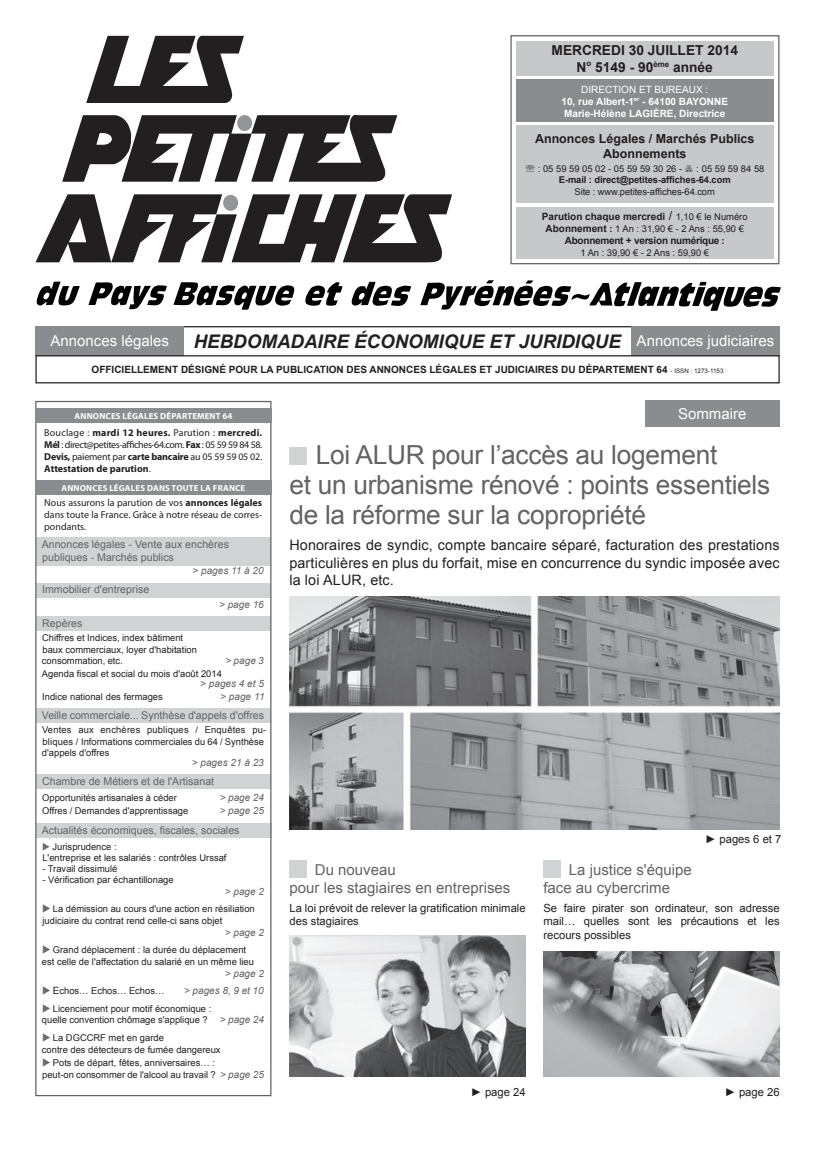
<style>
.page{position:relative;width:815px;height:1152px;background:#fff}
.page>*{position:absolute;margin:0;border:0;box-sizing:border-box;transform-origin:0 0}
.t1{font:26.25px/30px "Arial";letter-spacing:-.01em;color:#636366}
.t2{font:italic 700 18.75px "Arial";color:#231f20}
.t3{font:15px/18px "Arial";color:#636366}
.t4{font:15px "Arial";color:#fff}
.t5{font:14.38px/17.2px "Arial";letter-spacing:.01em;color:#231f20;text-align:justify}
.t6{font:700 13.75px/16.5px "Arial";color:#231f20;text-align:center}
.t7{font:700 12.5px/15px "Arial";color:#231f20;text-align:center}
.t8{font:11.25px/13.5px "Arial";color:#231f20}
.t9{font:10.62px/12.8px "Arial";color:#636366}
.t10{font:10px/12px "Myriad Pro";letter-spacing:-.015em;color:#231f20;text-align:justify}
.t11{font:700 10px "Arial";color:#231f20}
.t12{font:italic 10px "Arial";color:#636366}
.t13{font:700 10px/12px "Arial";color:#fff;text-align:center}
.t14{font:700 10px "Arial";letter-spacing:-.025em;color:#231f20}
.t15{font:9.38px/11.2px "Arial";color:#231f20}
.t16{font:700 9.38px "Arial";letter-spacing:-.01em;color:#231f20}
.t17{font:700 8.75px "Myriad Pro";letter-spacing:.02em;color:#fff}
.s1{font-weight:400}
.s2{font-weight:400;font-size:12.5px}
.s3{font-weight:400;font-size:9.38px}
.s4{font-weight:700;font-size:10px}
.s5{font-weight:700}
.s6{font-size:9.38px}
.s7{font-weight:400;font-style:normal;font-size:15px;color:#fff}
.s8{font-weight:400;font-size:6.25px}
.s9{color:#6c6d70}
.s10{font-size:10px}
.s11{font-style:italic;font-size:10px;color:#636366}
</style>
<div class="page">
<div style="left:36px;top:824px;width:235px;height:14px;background:#d1d2d4"></div>
<div style="left:36px;top:774px;width:234px;height:14px;background:#d1d2d4"></div>
<div style="left:36px;top:583px;width:235px;height:14px;background:#d1d2d4"></div>
<div style="left:36px;top:616px;width:235px;height:14px;background:#d1d2d4"></div>
<div style="left:36px;top:708px;width:235px;height:14px;background:#d1d2d4"></div>
<div style="left:36px;top:537px;width:235px;height:29px;background:#d1d2d4"></div>
<div style="left:35px;top:401px;width:236px;height:695px;border:1px solid #636366"></div>
<div style="left:35px;top:409px;width:236px;height:14px;background:#8a8c8f"></div>
<div style="left:35px;top:481px;width:236px;height:14px;background:#8a8c8f"></div>
<svg style="left:351px;top:282px;width:60px;height:24px"></svg>
<svg style="left:420px;top:280px;width:360px;height:31px"></svg>
<svg style="left:88px;top:282px;width:79px;height:27px"></svg>
<svg style="left:37px;top:281px;width:43px;height:25px"></svg>
<svg style="left:173px;top:282px;width:170px;height:28px"></svg>
<svg style="left:35px;top:36px;width:417px;height:226px"></svg>
<div style="left:237px;top:115px;width:15px;height:16px;background:#939598;border-radius:50%"></div>
<div style="left:223px;top:195px;width:15px;height:16px;background:#939598;border-radius:50%"></div>
<div style="left:510px;top:35px;width:269px;height:229px;border:1px solid #636366"></div>
<div style="left:516px;top:80px;width:257px;height:42px;background:#8a8c8f"></div>
<div style="left:516px;top:126px;width:257px;height:77px;background:#c7c8ca"></div>
<div style="left:516px;top:41px;width:257px;height:35px;background:#c7c8ca"></div>
<div style="left:516px;top:207px;width:257px;height:52px;background:#c7c8ca"></div>
<hr style="left:170px;top:326px;width:490px;height:1px;background:#231f20">
<div style="left:631px;top:326px;width:149px;height:30px;background:#8a8c8f"></div>
<div style="left:35px;top:326px;width:149px;height:30px;background:#8a8c8f"></div>
<div style="left:35px;top:355px;width:745px;height:28px;border:1px solid #231f20"></div>
<div style="left:645px;top:400px;width:135px;height:27px;background:#8a8c8f"></div>
<div style="left:289px;top:447px;width:18px;height:18px;background:#d1d2d4"></div>
<div style="left:289px;top:860px;width:18px;height:18px;background:#d1d2d4"></div>
<div style="left:543px;top:860px;width:18px;height:18px;background:#d1d2d4"></div>
<img style="left:543px;top:951px;width:237px;height:125px">
<img style="left:290px;top:935px;width:236px;height:141px">
<img style="left:289px;top:596px;width:491px;height:233px">
<h3 class="t6" style="left:552px;top:43px;width:188px">MERCREDI 30 JUILLET 2014<br>N<sup>o</sup> 5149 - 90<sup>ème</sup> année</h3>
<p class="t13" style="left:562px;top:83px;width:168px"><span class="s1">DIRECTION ET BUREAUX :<br></span>10, rue Albert-1<sup>er</sup> - 64100 BAYONNE<br>Marie-Hélène LAGIÈRE, Directrice</p>
<h3 class="t7" style="left:535px;top:132px;width:221px">Annonces Légales / Marchés Publics<br>Abonnements</h3>
<p class="t15" style="left:538px;top:163px;width:146px">: 05 59 59 05 02 - 05 59 59 30 26 -</p>
<p class="t15" style="left:696px;top:163px;width:70px">: 05 59 59 84 58</p>
<p class="t16" style="left:559px;top:174px;width:173px">E-mail : direct@petites-affiches-64.com</p>
<p class="t15" style="left:575px;top:186px;width:142px">Site : www.petites-affiches-64.com</p>
<p class="t11" style="left:542px;top:210px;width:207px">Parution chaque mercredi <span class="s2">/</span> <span class="s3">1,10 € le Numéro</span></p>
<p class="t15" style="left:546px;top:223px;width:200px"><span class="s4">Abonnement</span> <span class="s5">:</span> 1 An : 31,90 € - 2 Ans : 55,90 €</p>
<p class="t14" style="left:565px;top:233px;width:161px">Abonnement + version numérique <span class="s6">:</span></p>
<p class="t15" style="left:580px;top:247px;width:130px">1 An : 39,90 € - 2 Ans : 59,90 €</p>
<h3 class="t4" style="left:50px;top:331px;width:120px">Annonces légales</h3>
<h2 class="t2" style="left:194px;top:329px;width:582px">HEBDOMADAIRE ÉCONOMIQUE ET JURIDIQUE <span class="s7">Annonces judiciaires</span></h2>
<p class="t11" style="left:92px;top:363px;width:633px">OFFICIELLEMENT DÉSIGNÉ POUR LA PUBLICATION DES ANNONCES LÉGALES ET JUDICIAIRES DU DÉPARTEMENT 64 <span class="s8">- ISSN : 1273-1153</span></p>
<h3 class="t4" style="left:678px;top:404px;width:70px">Sommaire</h3>
<h1 class="t1" style="left:289px;top:440px;width:482px;text-indent:26px">Loi ALUR pour l’accès au logement<br>et un urbanisme rénové : points essentiels de la réforme sur la copropriété</h1>
<h3 class="t5" style="left:289px;top:537px;width:492px">Honoraires de syndic, compte bancaire séparé, facturation des prestations particulières en plus du forfait, mise en concurrence du syndic imposée avec la loi ALUR, etc.</h3>
<p class="t17" style="left:75px;top:410px;width:159px">Annonces légales DÉPARTEMENT 64</p>
<p class="t10" style="left:44px;top:426px;width:219px">Bouclage : <span class="s5">mardi 12 heures.</span> Parution : <span class="s5">mercredi.<br>Mél</span> : direct@petites-affiches-64.com. <span class="s5">Fax</span> : 05 59 59 84 58.<br><span class="s5">Devis,</span> paiement par <span class="s5">carte bancaire</span> au 05 59 59 05 02.<br><span class="s5">Attestation de parution</span>.</p>
<p class="t10" style="left:44px;top:497px;width:219px">Nous assurons la parution de vos <span class="s5">annonces légales </span>dans toute la France. Grâce à notre réseau de corres&shy;pondants.</p>
<p class="t17" style="left:61px;top:482px;width:174px">Annonces légales DANS TOUTE LA FRANCE</p>
<p class="t9" style="left:42px;top:538px;width:189px">Annonces légales - Vente aux enchères publiques - Marchés publics</p>
<p class="t12" style="left:193px;top:564px;width:73px">&gt; pages 11 à 20</p>
<p class="t9" style="left:42px;top:583px;width:109px">Immobilier d'entreprise</p>
<p class="t12" style="left:219px;top:598px;width:46px">&gt; page 16</p>
<p class="t9" style="left:42px;top:616px;width:42px">Repères</p>
<p class="t15" style="left:42px;top:632px;width:157px">Chiffres et Indices, index bâtiment baux commerciaux, loyer d'habitation consommation, etc.</p>
<p class="t12" style="left:225px;top:654px;width:40px">&gt; page 3</p>
<p class="t15" style="left:42px;top:668px;width:182px">Agenda fiscal et social du mois d'août 2014</p>
<p class="t12" style="left:200px;top:677px;width:65px">&gt; pages 4 et 5</p>
<p class="t15" style="left:42px;top:691px;width:122px">Indice national des fermages</p>
<p class="t12" style="left:220px;top:690px;width:46px">&gt; page 11</p>
<p class="t9" style="left:42px;top:708px;width:224px">Veille commerciale... Synthèse d'appels d'offres</p>
<p class="t15" style="left:42px;top:724px;width:226px">Ventes aux enchères publiques / Enquêtes pu&shy;bliques / Informations commerciales du 64 / Synthèse d'appels d'offres</p>
<p class="t12" style="left:192px;top:756px;width:73px">&gt; pages 21 à 23</p>
<p class="t9" style="left:42px;top:774px;width:174px">Chambre de Métiers et de l'Artisanat</p>
<p class="t15" style="left:42px;top:792px;width:136px">Opportunités artisanales à céder</p>
<p class="t12" style="left:220px;top:791px;width:46px">&gt; page 24</p>
<p class="t15" style="left:42px;top:805px;width:148px">Offres / Demandes d'apprentissage</p>
<p class="t12" style="left:220px;top:803px;width:46px">&gt; page 25</p>
<p class="t9" style="left:42px;top:824px;width:199px">Actualités économiques, fiscales, sociales</p>
<p class="t15" style="left:42px;top:840px;width:186px"><span class="s9">◆</span> Jurisprudence :<br>L'entreprise et les salariés : contrôles Urssaf</p>
<p class="t15" style="left:42px;top:863px;width:77px">- Travail dissimulé</p>
<p class="t15" style="left:42px;top:874px;width:133px">- Vérification par échantillonage</p>
<p class="t12" style="left:225px;top:885px;width:41px">&gt; page 2</p>
<p class="t15" style="left:42px;top:903px;width:214px;line-height:11.9px"><span class="s9">◆</span> La démission au cours d'une action en résiliation judiciaire du contrat rend celle-ci sans objet</p>
<p class="t12" style="left:225px;top:926px;width:41px">&gt; page 2</p>
<p class="t15" style="left:42px;top:944px;width:214px;line-height:11.9px"><span class="s9">◆</span> Grand déplacement : la durée du déplacement est celle de l'affectation du salarié en un même lieu</p>
<p class="t12" style="left:225px;top:967px;width:41px">&gt; page 2</p>
<p class="t15" style="left:42px;top:985px;width:124px"><span class="s9">◆</span> <span class="s10">E</span>chos… Echos… Echos…</p>
<p class="t12" style="left:184px;top:984px;width:81px">&gt; pages 8, 9 et 10</p>
<p class="t15" style="left:42px;top:1002px;width:224px;line-height:11.9px"><span class="s9">◆</span> Licenciement pour motif économique :<br>quelle convention chômage s'applique ? <span class="s11">&gt; page 24</span></p>
<p class="t15" style="left:42px;top:1031px;width:180px;line-height:11.9px"><span class="s9">◆</span> La DGCCRF met en garde<br>contre des détecteurs de fumée dangereux</p>
<p class="t15" style="left:42px;top:1057px;width:223px;line-height:11.9px"><span class="s9">◆</span> Pots de départ, fêtes, anniversaires… :<br>peut-on consommer de l'alcool au travail ? <span class="s11">&gt; page 25</span></p>
<h3 class="t3" style="left:289px;top:861px;width:222px;text-indent:25px">Du nouveau<br>pour les stagiaires en entreprises</h3>
<p class="t8" style="left:289px;top:901px;width:238px">La loi prévoit de relever la gratification minimale des stagiaires</p>
<p class="t8" style="left:705px;top:832px;width:78px">► pages 6 et 7</p>
<h3 class="t3" style="left:543px;top:861px;width:150px;text-indent:25px">La justice s'équipe face au cybercrime</h3>
<p class="t8" style="left:543px;top:901px;width:238px;text-align:justify">Se faire pirater son ordinateur, son adresse mail… quelles sont les précautions et les recours possibles</p>
<p class="t8" style="left:471px;top:1085px;width:56px">► page 24</p>
<p class="t8" style="left:725px;top:1085px;width:56px">► page 26</p>
</div>
